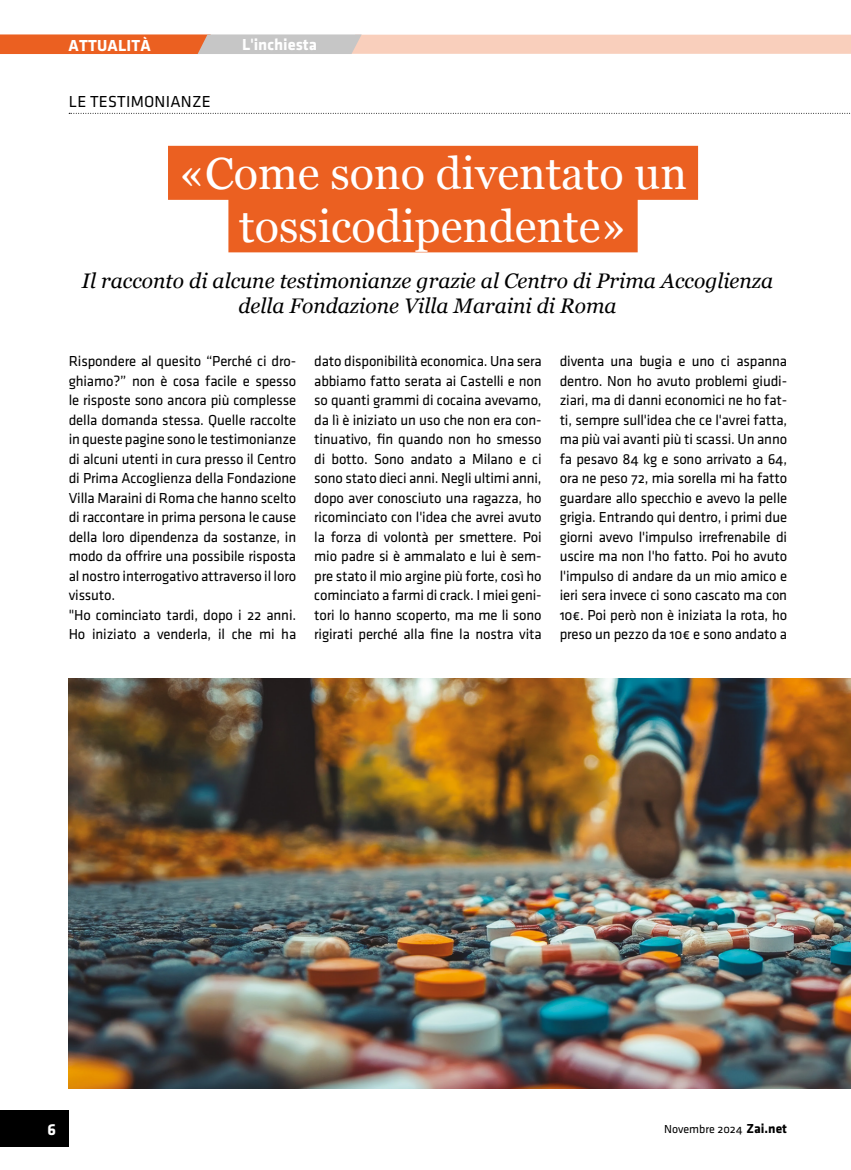
<style>
.page{position:relative;width:851px;height:1170px;background:#fff}
.page>*{position:absolute;margin:0;border:0;box-sizing:border-box;transform-origin:0 0}
.t1{font:45px/52.5px "Georgia";color:#fff;text-align:center}
.t2{font:italic 21px/25.2px "Georgia";color:#000;text-align:center}
.t3{font:700 16.5px "Klavika";letter-spacing:.005em;color:#fff}
.t4{font:16.5px "Klavika Regular OSF";letter-spacing:.015em;color:#000}
.t5{font:15px/19.5px "Klavika Regular OSF";letter-spacing:-.01em;color:#000;text-align:justify}
.t6{font:12px "Klavika Regular OSF";color:#000}
.s1{font-family:"Klavika";font-weight:700;font-size:13.5px}
</style>
<div class="page">
<div style="left:0;top:1110px;width:69px;height:36px;background:#000"></div>
<img style="left:69px;top:678px;width:781px;height:410px">
<svg style="left:69px;top:113px;width:782px;height:1px"></svg>
<div style="left:168px;top:146px;width:530px;height:54px;background:#eb6021"></div>
<div style="left:228px;top:198px;width:409px;height:54px;background:#eb6021"></div>
<svg style="left:0;top:34px;width:850px;height:20px;background:#ecb59b"></svg>
<p class="t3" style="left:68px;top:36px;width:84px">ATTUALITÀ</p>
<p class="t4" style="left:69px;top:93px;width:143px">LE TESTIMONIANZE</p>
<p class="t3" style="left:242px;top:36px;width:76px">L'inchiesta</p>
<h1 class="t1" style="left:179px;top:146px;width:509px">«Come sono diventato un tossicodipendente»</h1>
<h2 class="t2" style="left:82px;top:268px;width:692px">Il racconto di alcune testimonianze grazie al Centro di Prima Accoglienza della Fondazione Villa Maraini di Roma</h2>
<p class="t5" style="left:69px;top:351px;width:229px;text-align:left">Rispondere al quesito “Perché ci dro&shy;ghiamo?” non è cosa facile e spesso le risposte sono ancora più complesse della domanda stessa. Quelle raccolte in queste pagine sono le testimonianze di alcuni utenti in cura presso il Centro di Prima Accoglienza della Fondazione Villa Maraini di Roma che hanno scelto di raccontare in prima persona le cause della loro dipendenza da sostanze, in modo da offrire una possibile risposta al nostro interrogativo attraverso il loro vissuto.<br>"Ho cominciato tardi, dopo i 22 anni.<br>Ho iniziato a venderla, il che mi ha</p>
<p class="t5" style="left:314px;top:351px;width:229px">dato disponibilità economica. Una sera abbiamo fatto serata ai Castelli e non so quanti grammi di cocaina avevamo, da lì è iniziato un uso che non era con&shy;tinuativo, fin quando non ho smesso di botto. Sono andato a Milano e ci sono stato dieci anni. Negli ultimi anni, dopo aver conosciuto una ragazza, ho ricominciato con l'idea che avrei avuto la forza di volontà per smettere. Poi mio padre si è ammalato e lui è sem&shy;pre stato il mio argine più forte, così ho cominciato a farmi di crack. I miei geni&shy;tori lo hanno scoperto, ma me li sono rigirati perché alla fine la nostra vita</p>
<p class="t5" style="left:559px;top:351px;width:229px">diventa una bugia e uno ci aspanna dentro. Non ho avuto problemi giudi&shy;ziari, ma di danni economici ne ho fat&shy;ti, sempre sull'idea che ce l'avrei fatta, ma più vai avanti più ti scassi. Un anno fa pesavo 84 kg e sono arrivato a 64, ora ne peso 72, mia sorella mi ha fatto guardare allo specchio e avevo la pelle grigia. Entrando qui dentro, i primi due giorni avevo l'impulso irrefrenabile di uscire ma non l'ho fatto. Poi ho avuto l'impulso di andare da un mio amico e ieri sera invece ci sono cascato ma con 10€. Poi però non è iniziata la rota, ho preso un pezzo da 10€ e sono andato a</p>
<p class="t3" style="left:47px;top:1120px;width:10px">6</p>
<p class="t6" style="left:664px;top:1122px;width:124px">Novembre 2024 <span class="s1">Zai.net</span></p>
</div>
